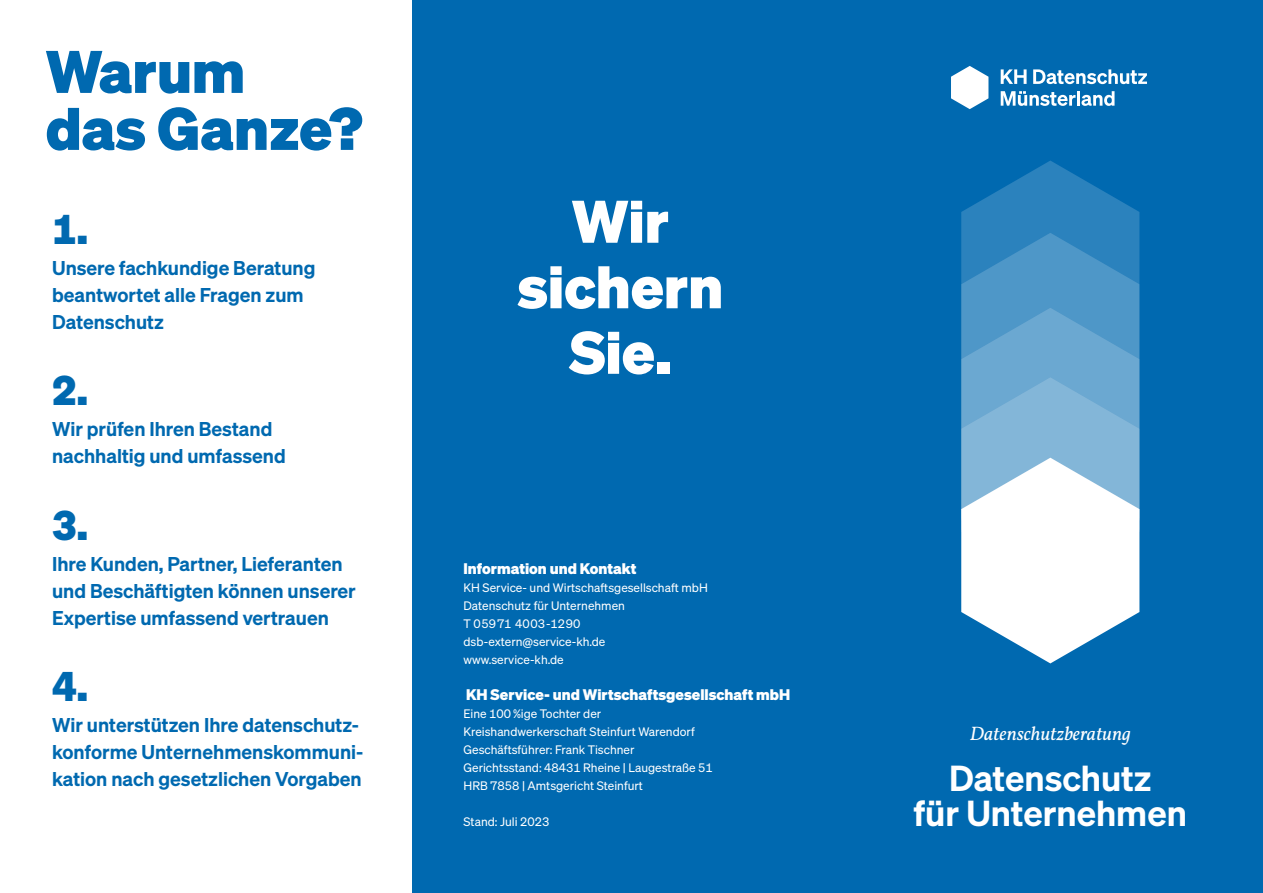
<style>
.page{position:relative;width:1263px;height:893px;background:#fff}
.page>*{position:absolute;margin:0;border:0;box-sizing:border-box;transform-origin:0 0}
.t1{font:700 58.5px/65.6px "Sohne";color:#fff;text-align:center}
.t2{font:700 58.5px/57px "Sohne";color:#0069b0}
.t3{font:700 40.5px "Sohne";color:#0069b0}
.t4{font:600 35.25px/35.2px "Sohne";color:#fff;text-align:center}
.t5{font:600 19.5px/27px "Sohne";color:#0069b0}
.t6{font:italic 19.5px "Vollkorn";color:#fff}
.t7{font:700 15px "Sohne";color:#fff}
.t8{font:12px/18px "Sohne Buch";color:#fff}
</style>
<div class="page">
<div style="left:412px;top:0;width:851px;height:893px;background:#0069b0"></div>
<svg style="left:951px;top:66px;width:37px;height:43px"></svg>
<svg style="left:1001px;top:69px;width:25px;height:15px"></svg>
<svg style="left:1033px;top:69px;width:114px;height:15px"></svg>
<svg style="left:1001px;top:91px;width:74px;height:15px"></svg>
<hr style="left:1077px;top:91px;width:3px;height:15px;background:#fff">
<svg style="left:1081px;top:91px;width:33px;height:15px"></svg>
<svg style="left:961px;top:581px;width:178px;height:82px"></svg>
<svg style="left:961px;top:161px;width:178px;height:420px;background:#7ab1d5"></svg>
<h1 class="t2" style="left:46px;top:42px;width:319px">Warum<br>das Ganze?</h1>
<h2 class="t3" style="left:52px;top:203px;width:37px">1.</h2>
<h3 class="t5" style="left:52px;top:254px;width:265px">Unsere fachkundige Beratung beantwortet alle Fragen zum<br>Datenschutz</h3>
<h2 class="t3" style="left:52px;top:364px;width:37px">2.</h2>
<h3 class="t5" style="left:52px;top:415px;width:235px">Wir prüfen Ihren Bestand nachhaltig und umfassend</h3>
<h2 class="t3" style="left:52px;top:499px;width:37px">3.</h2>
<h3 class="t5" style="left:52px;top:550px;width:305px">Ihre Kunden, Partner, Lieferanten und Beschäftigten können unserer<br>Expertise umfassend vertrauen</h3>
<h2 class="t3" style="left:52px;top:660px;width:37px">4.</h2>
<h3 class="t5" style="left:52px;top:711px;width:313px">Wir unterstützen Ihre datenschutz&shy;konforme Unternehmenskommuni&shy;kation nach gesetzlichen Vorgaben</h3>
<h1 class="t1" style="left:517px;top:187px;width:207px">Wir sichern<br>Sie.</h1>
<p class="t7" style="left:463px;top:559px;width:174px">Information und Kontakt</p>
<p class="t8" style="left:463px;top:578px;width:246px">KH Service- und Wirtschaftsgesellschaft mbH<br>Datenschutz für Unternehmen<br>T 05971 4003-1290 dsb-extern@service-kh.de www.service-kh.de</p>
<p class="t7" style="left:466px;top:685px;width:326px">KH Service- und Wirtschaftsgesellschaft mbH</p>
<p class="t8" style="left:463px;top:704px;width:251px">Eine 100 %ige Tochter der Kreishandwerkerschaft Steinfurt Warendorf Geschäftsführer: Frank Tischner Gerichtsstand: 48431 Rheine | Laugestraße 51<br>HRB 7858 | Amtsgericht Steinfurt</p>
<p class="t8" style="left:463px;top:812px;width:87px">Stand: Juli 2023</p>
<h3 class="t6" style="left:970px;top:719px;width:163px">Datenschutzberatung</h3>
<h3 class="t4" style="left:914px;top:759px;width:275px">Datenschutz<br>für Unternehmen</h3>
</div>
